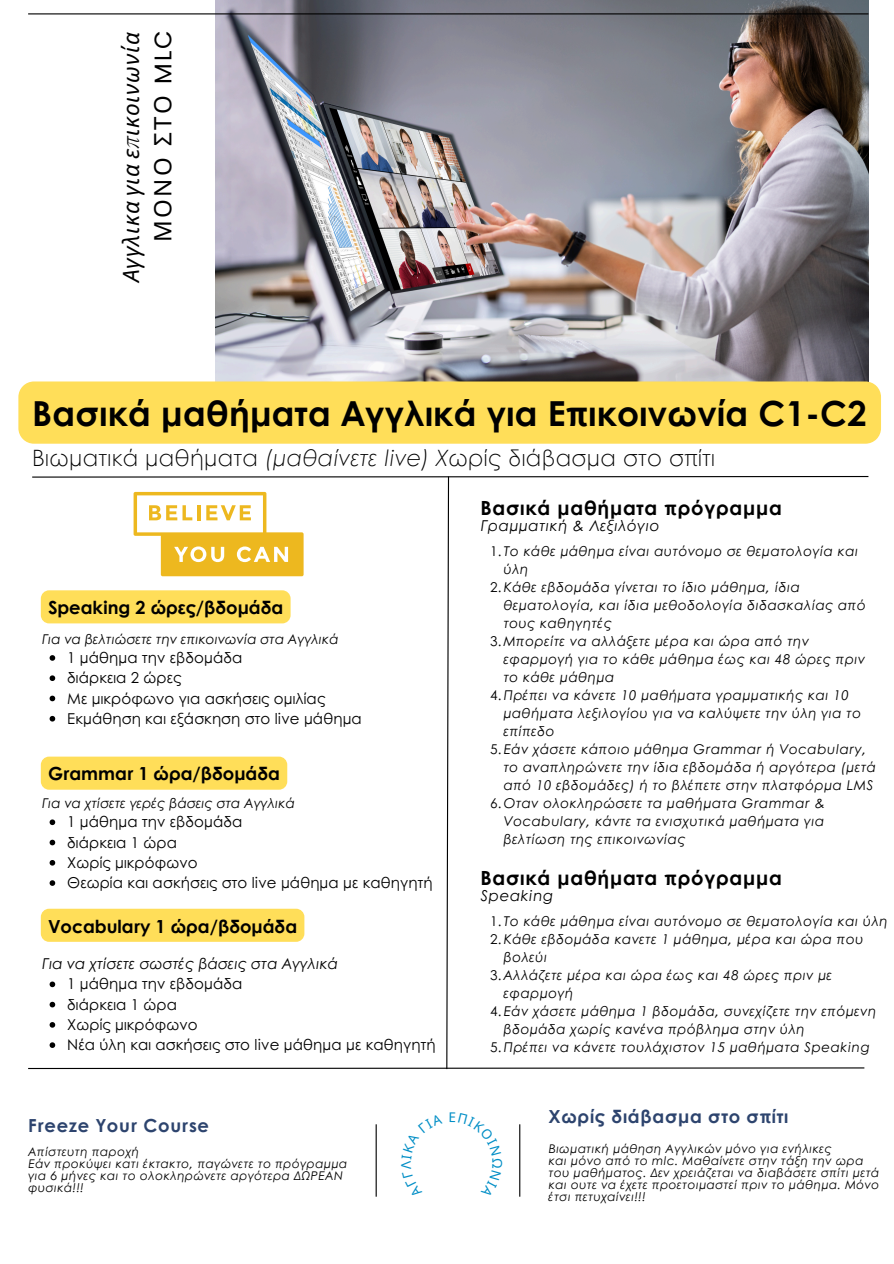
<style>
.page{position:relative;width:894px;height:1264px;background:#fff}
.page>*{position:absolute;margin:0;border:0;box-sizing:border-box;transform-origin:0 0}
.t1{font:700 34.5px "Century Gothic";letter-spacing:.01em;color:#000}
.t2{font:24px "Noto Sans";letter-spacing:.1em;color:#000}
.t3{font:300 22.5px "Century Gothic";letter-spacing:.02em;color:#000}
.t4{font:italic 22.5px "Noto Sans";letter-spacing:.04em;color:#000}
.t5{font:700 19.5px "Century Gothic";letter-spacing:.04em;color:#000}
.t6{font:700 18px "Century Gothic";color:#000}
.t7{font:700 18px "Century Gothic";letter-spacing:.04em;color:#2d446e}
.t8{font:15px/20.2px "Century Gothic";letter-spacing:.01em;color:#000}
.t9{font:italic 15px "Century Gothic";letter-spacing:.01em;color:#000}
.t10{font:italic 15px "Century Gothic";letter-spacing:.04em;color:#000}
.t11{font:italic 13.5px/18px "Century Gothic";letter-spacing:.04em;color:#000}
.t12{font:italic 13.5px "Century Gothic";letter-spacing:.01em;color:#000}
.t13{font:13.5px "Noto Sans";color:#008ec6}
.t14{font:italic 12px/12px "Century Gothic";letter-spacing:.04em;color:#000}
.s1{font-family:"Migra";font-weight:200}
.s2{font-family:"Poppins"}
.s3{font-style:italic}
.s4{font-style:normal}
</style>
<div class="page">
<hr style="left:375px;top:1124px;width:1px;height:72px;background:#000">
<hr style="left:519px;top:1124px;width:1px;height:72px;background:#000">
<img style="left:216px;top:0;width:652px;height:381px">
<hr style="left:28px;top:13px;width:840px;height:1px;background:#000">
<div style="left:18px;top:381px;width:862px;height:62px;background:#ffde59"></div>
<svg style="left:28px;top:476px;width:841px;height:594px"></svg>
<div style="left:41px;top:590px;width:249px;height:33px;background:#ffde59;border-radius:8px"></div>
<div style="left:41px;top:756px;width:246px;height:33px;background:#ffde59;border-radius:8px"></div>
<div style="left:41px;top:908px;width:263px;height:33px;background:#ffde59;border-radius:8px"></div>
<h3 class="t4" style="left:115px;top:282px;width:251px;rotate:-90deg">Αγγλικα για ε<span class="s1">π</span>ικοινωνία</h3>
<h2 class="t2" style="left:146px;top:242px;width:213px;rotate:-90deg">ΜΟΝΟ ΣΤΟ <span class="s2">MLC</span></h2>
<h1 class="t1" style="left:32px;top:387px;width:835px">Βασικά μαθήματα Αγγλικά για Επικοινωνία C1-C2</h1>
<h3 class="t3" style="left:32px;top:441px;width:684px">Βιωματικά μαθήματα <span class="s3">(μαθαίνετε live) Χ</span>ωρίς διάβασμα στο σπίτι</h3>
<h3 class="t5" style="left:480px;top:493px;width:303px">Βασικά μαθήματα πρόγραμμα</h3>
<p class="t10" style="left:480px;top:514px;width:180px">Γραμματική &amp; Λεξιλόγιο</p>
<h3 class="t6" style="left:48px;top:594px;width:237px">Speaking 2 ώρες/βδομάδα</h3>
<p class="t12" style="left:42px;top:628px;width:298px">Για να βελτιώσετε την επικοινωνία στα Αγγλικά</p>
<p class="t8" style="left:67px;top:646px;width:177px">1 μάθημα την εβδομάδα</p>
<p class="t8" style="left:67px;top:667px;width:116px">διάρκεια 2 ώρες</p>
<p class="t8" style="left:67px;top:687px;width:259px">Με μικρόφωνο για ασκήσεις ομιλίας</p>
<h4 class="t8" style="left:67px;top:707px;width:296px">Εκμάθηση και εξάσκηση στο live μάθημα</h4>
<h3 class="t6" style="left:48px;top:760px;width:233px">Grammar 1 ώρα/βδομάδα</h3>
<p class="t12" style="left:42px;top:793px;width:254px">Για να χτίσετε γερές βάσεις στα Αγγλικά</p>
<p class="t8" style="left:67px;top:811px;width:177px">1 μάθημα την εβδομάδα</p>
<p class="t8" style="left:67px;top:831px;width:111px">διάρκεια 1 ώρα</p>
<p class="t8" style="left:67px;top:851px;width:132px">Χωρίς μικρόφωνο</p>
<h4 class="t8" style="left:67px;top:871px;width:367px">Θεωρία και ασκήσεις στο live μάθημα με καθηγητή</h4>
<h3 class="t6" style="left:48px;top:912px;width:250px">Vocabulary 1 ώρα/βδομάδα</h3>
<p class="t9" style="left:42px;top:952px;width:297px">Για να χτίσετε σωστές βάσεις στα Αγγλικά</p>
<p class="t8" style="left:67px;top:973px;width:177px">1 μάθημα την εβδομάδα</p>
<p class="t8" style="left:67px;top:993px;width:370px">διάρκεια 1 ώρα<br>Χωρίς μικρόφωνο<br>Νέα ύλη και ασκήσεις στο live μάθημα με καθηγητή</p>
<h3 class="t7" style="left:28px;top:1111px;width:182px">Freeze Your Course</h3>
<p class="t14" style="left:28px;top:1145px;width:320px">Απίστευτη παροχή<br>Εάν προκύψει κατι έκτακτο, παγώνετε το πρόγραμμα για 6 μήνες και το ολοκληρώνετε αργότερα ΔΩΡΕΑΝ φυσικά!!!</p>
<p class="t11" style="left:503px;top:541px;width:356px;text-indent:-13px"><span class="s4">1.</span>Το κάθε μάθημα είναι αυτόνομο σε θεματολογία και ύλη</p>
<p class="t11" style="left:503px;top:577px;width:363px;text-indent:-13px"><span class="s4">2.</span>Κάθε εβδομάδα γίνεται το ίδιο μάθημα, ίδια θεματολογία, και ίδια μεθοδολογία διδασκαλίας από τους καθηγητές</p>
<h4 class="t11" style="left:503px;top:631px;width:363px;text-indent:-13px"><span class="s4">3.</span>Μπορείτε να αλλάξετε μέρα και ώρα από την εφαρμογή για το κάθε μάθημα έως και 48 ώρες πριν το κάθε μάθημα</h4>
<h4 class="t11" style="left:503px;top:685px;width:359px;text-indent:-13px"><span class="s4">4.</span>Πρέπει να κάνετε 10 μαθήματα γραμματικής και 10 μαθήματα λεξιλογίου για να καλύψετε την ύλη για το επίπεδο</h4>
<h5 class="t11" style="left:503px;top:739px;width:374px;text-indent:-13px"><span class="s4">5.</span>Εάν χάσετε κάποιο μάθημα Grammar ή Vocabulary, το αναπληρώνετε την ίδια εβδομάδα ή αργότερα (μετά από 10 εβδομάδες) ή το βλέπετε στην πλατφόρμα LMS</h5>
<p class="t11" style="left:503px;top:793px;width:322px;text-align:justify;text-indent:-13px"><span class="s4">6.</span>Οταν ολοκληρώσετε τα μαθήματα Grammar &amp; Vocabulary, κάντε τα ενισχυτικά μαθήματα για βελτίωση της επικοινωνίας</p>
<h3 class="t5" style="left:480px;top:863px;width:303px">Βασικά μαθήματα πρόγραμμα</h3>
<p class="t10" style="left:480px;top:884px;width:74px">Speaking</p>
<p class="t11" style="left:490px;top:911px;width:399px"><span class="s4">1.</span>Το κάθε μάθημα είναι αυτόνομο σε θεματολογία και ύλη</p>
<p class="t11" style="left:490px;top:929px;width:374px"><span class="s4">2.</span>Κάθε εβδομάδα κανετε 1 μάθημα, μέρα και ώρα που</p>
<p class="t11" style="left:503px;top:947px;width:45px">βολεύι</p>
<p class="t11" style="left:490px;top:965px;width:343px"><span class="s4">3.</span>Αλλάζετε μέρα και ώρα έως και 48 ώρες πριν με</p>
<p class="t11" style="left:503px;top:983px;width:71px">εφαρμογή</p>
<p class="t11" style="left:490px;top:1001px;width:387px"><span class="s4">4.</span>Εάν χάσετε μάθημα 1 βδομάδα, συνεχίζετε την επόμενη</p>
<p class="t11" style="left:503px;top:1019px;width:302px">βδομάδα χωρίς κανένα πρόβλημα στην ύλη</p>
<p class="t11" style="left:490px;top:1037px;width:381px"><span class="s4">5.</span>Πρέπει να κάνετε τουλάχιστον 15 μαθήματα Speaking</p>
<p class="t13" style="left:506px;top:1157px;width:12px;rotate:90deg">Ω</p>
<h3 class="t7" style="left:548px;top:1102px;width:241px">Χωρίς διάβασμα στο σπίτι</h3>
<p class="t14" style="left:548px;top:1142px;width:332px">Βιωματική μάθηση Αγγλικών μόνο για ενήλικες<br>και μόνο από το mlc. Μαθαίνετε στην τάξη την ωρα του μαθήματος. Δεν χρειάζεται να διαβάσετε σπίτι μετά και ουτε να έχετε προετοιμαστεί πριν το μάθημα. Μόνο έτσι πετυχαίνει!!!</p>
</div>
